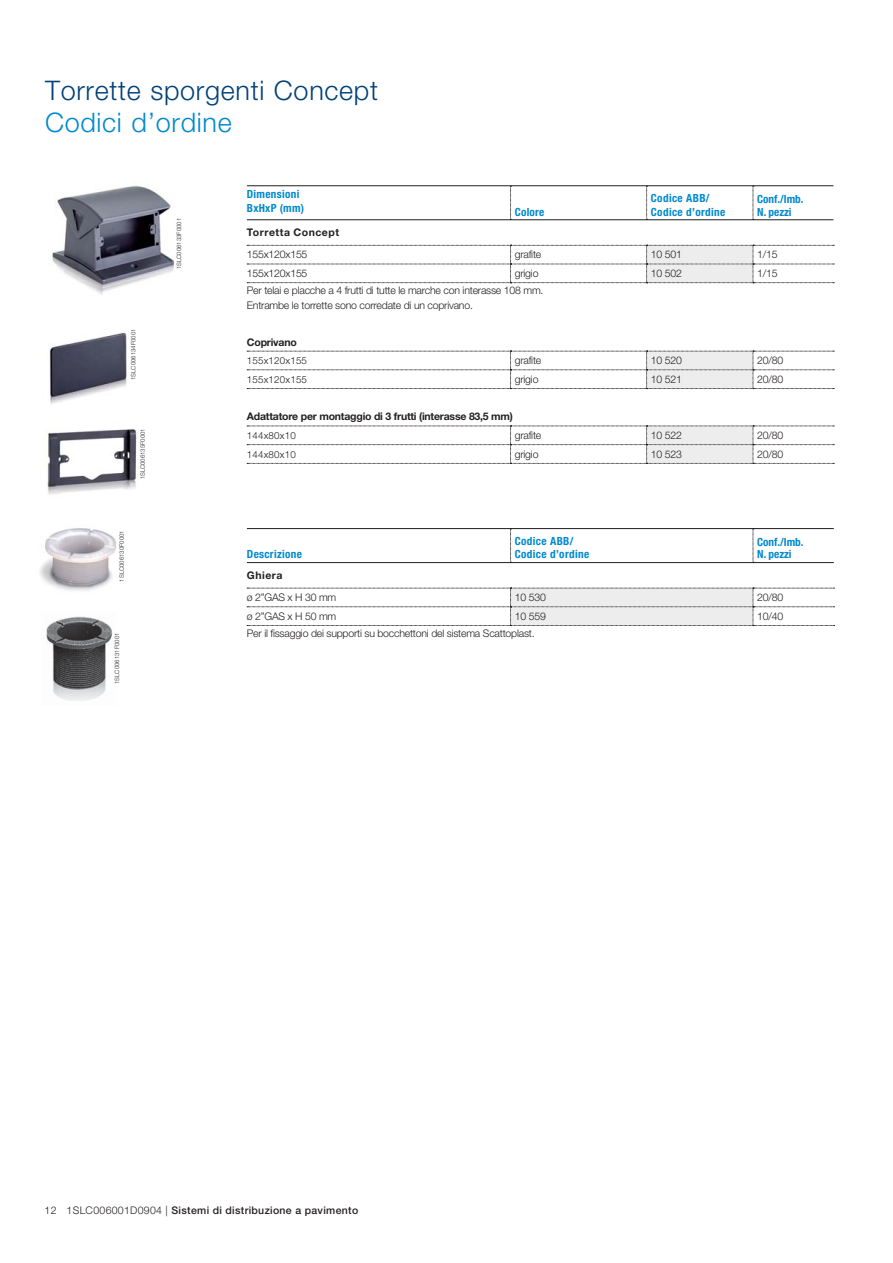
<style>
.page{position:relative;width:893px;height:1263px;background:#fff}
.page>*{position:absolute;margin:0;border:0;box-sizing:border-box;transform-origin:0 0}
.t1{font:300 27px "Helvetica Neue LT Std";letter-spacing:.025em;color:#00427a}
.t2{font:300 27px "Helvetica Neue LT Std";letter-spacing:.025em;color:#0089cf}
.t3{font:700 condensed 11.25px/13.5px "Helvetica Neue LT Std";letter-spacing:.025em;color:#0089cf}
.t4{font:700 condensed 11.25px/12.8px "Helvetica Neue LT Std";letter-spacing:-.005em;color:#0089cf}
.t5{font:300 10.5px/15px "Helvetica Neue LT Std";letter-spacing:-.02em;color:#231f20}
.t6{font:700 10.5px "Helvetica Neue LT Std";letter-spacing:-.02em;color:#231f20}
.t7{font:500 10.5px "Helvetica Neue LT Std";letter-spacing:.03em;color:#231f20}
.t8{font:700 10.5px "Helvetica Neue LT Std";letter-spacing:.045em;color:#231f20}
.t9{font:300 9.75px "Helvetica Neue LT Std";letter-spacing:.02em;color:#231f20}
.t10{font:300 6px "Helvetica Neue";color:#231f20}
.s1{font-weight:300}
</style>
<div class="page">
<img style="left:52px;top:185px;width:123px;height:110px">
<img style="left:40px;top:528px;width:77px;height:63px">
<img style="left:46px;top:616px;width:67px;height:85px">
<img style="left:49px;top:332px;width:78px;height:72px">
<img style="left:47px;top:429px;width:90px;height:66px">
<hr style="left:247px;top:186px;width:586px;height:1px;background:#231f20">
<svg style="left:753px;top:186px;width:1px;height:34px"></svg>
<hr style="left:247px;top:220px;width:506px;height:1px;background:#231f20">
<svg style="left:510px;top:186px;width:1px;height:34px"></svg>
<svg style="left:646px;top:186px;width:2px;height:34px"></svg>
<svg style="left:247px;top:245px;width:587px;height:219px"></svg>
<hr style="left:753px;top:220px;width:80px;height:1px;background:#231f20">
<hr style="left:247px;top:528px;width:587px;height:1px;background:#231f20">
<svg style="left:753px;top:529px;width:1px;height:33px"></svg>
<hr style="left:247px;top:562px;width:506px;height:1px;background:#231f20">
<svg style="left:510px;top:529px;width:1px;height:33px"></svg>
<svg style="left:247px;top:588px;width:587px;height:38px"></svg>
<hr style="left:753px;top:562px;width:81px;height:1px;background:#231f20">
<h1 class="t1" style="left:45px;top:81px;width:334px">Torrette sporgenti Concept</h1>
<h1 class="t2" style="left:45px;top:112px;width:188px">Codici d’ordine</h1>
<p class="t10" style="left:131px;top:380px;width:53px;rotate:-90deg">1SLC006134F0001</p>
<p class="t10" style="left:140px;top:479px;width:53px;rotate:-90deg">1SLC006135F0001</p>
<p class="t10" style="left:119px;top:582px;width:53px;rotate:-90deg">1SLC006130F0001</p>
<p class="t10" style="left:115px;top:684px;width:53px;rotate:-90deg">1SLC006131F0001</p>
<p class="t10" style="left:177px;top:269px;width:53px;rotate:-90deg">1SLC006133F0001</p>
<p class="t3" style="left:247px;top:189px;width:59px">Dimensioni<br>BxHxP (mm)</p>
<p class="t3" style="left:515px;top:206px;width:31px">Colore</p>
<p class="t3" style="left:651px;top:193px;width:76px">Codice ABB/<br>Codice d’ordine</p>
<p class="t4" style="left:757px;top:194px;width:48px">Conf./Imb.<br>N. pezzi</p>
<p class="t8" style="left:247px;top:229px;width:94px">Torretta Concept</p>
<p class="t5" style="left:247px;top:248px;width:62px">155x120x155</p>
<p class="t5" style="left:515px;top:248px;width:28px">grafite</p>
<p class="t5" style="left:651px;top:248px;width:33px">10 501</p>
<p class="t5" style="left:757px;top:248px;width:22px">1/15</p>
<p class="t5" style="left:247px;top:267px;width:62px">155x120x155</p>
<p class="t5" style="left:515px;top:267px;width:25px">grigio</p>
<p class="t5" style="left:651px;top:267px;width:33px">10 502</p>
<p class="t5" style="left:757px;top:267px;width:22px">1/15</p>
<p class="t5" style="left:247px;top:285px;width:298px">Per telai e placche a 4 frutti di tutte le marche con interasse 108 mm.<br>Entrambe le torrette sono corredate di un coprivano.</p>
<p class="t6" style="left:247px;top:338px;width:51px">Coprivano</p>
<p class="t9" style="left:247px;top:357px;width:62px">155x120x155</p>
<p class="t5" style="left:515px;top:354px;width:28px">grafite</p>
<p class="t5" style="left:651px;top:354px;width:33px">10 520</p>
<p class="t5" style="left:757px;top:354px;width:28px">20/80</p>
<p class="t9" style="left:247px;top:376px;width:62px">155x120x155</p>
<p class="t5" style="left:515px;top:373px;width:25px">grigio</p>
<p class="t5" style="left:651px;top:373px;width:33px">10 521</p>
<p class="t5" style="left:757px;top:373px;width:28px">20/80</p>
<p class="t6" style="left:247px;top:413px;width:268px">Adattatore per montaggio di 3 frutti (interasse 83,5 mm)</p>
<p class="t9" style="left:247px;top:432px;width:50px">144x80x10</p>
<p class="t5" style="left:515px;top:429px;width:28px">grafite</p>
<p class="t5" style="left:651px;top:429px;width:33px">10 522</p>
<p class="t5" style="left:757px;top:429px;width:28px">20/80</p>
<p class="t9" style="left:247px;top:451px;width:50px">144x80x10</p>
<p class="t5" style="left:515px;top:448px;width:25px">grigio</p>
<p class="t5" style="left:651px;top:448px;width:33px">10 523</p>
<p class="t5" style="left:757px;top:448px;width:28px">20/80</p>
<p class="t3" style="left:247px;top:549px;width:57px">Descrizione</p>
<p class="t3" style="left:515px;top:535px;width:76px">Codice ABB/<br>Codice d’ordine</p>
<p class="t4" style="left:757px;top:537px;width:48px">Conf./Imb.<br>N. pezzi</p>
<p class="t6" style="left:247px;top:572px;width:37px">Ghiera</p>
<p class="t5" style="left:247px;top:591px;width:91px">ø 2”GAS x H 30 mm</p>
<p class="t5" style="left:515px;top:591px;width:33px">10 530</p>
<p class="t5" style="left:757px;top:591px;width:28px">20/80</p>
<p class="t5" style="left:247px;top:610px;width:91px">ø 2”GAS x H 50 mm</p>
<p class="t5" style="left:515px;top:610px;width:33px">10 559</p>
<p class="t5" style="left:757px;top:610px;width:28px">10/40</p>
<p class="t5" style="left:247px;top:627px;width:289px">Per il fissaggio dei supporti su bocchettoni del sistema Scattoplast.</p>
<p class="t7" style="left:45px;top:1207px;width:315px"><span class="s1">12 1SLC006001D0904 |</span> Sistemi di distribuzione a pavimento</p>
</div>
